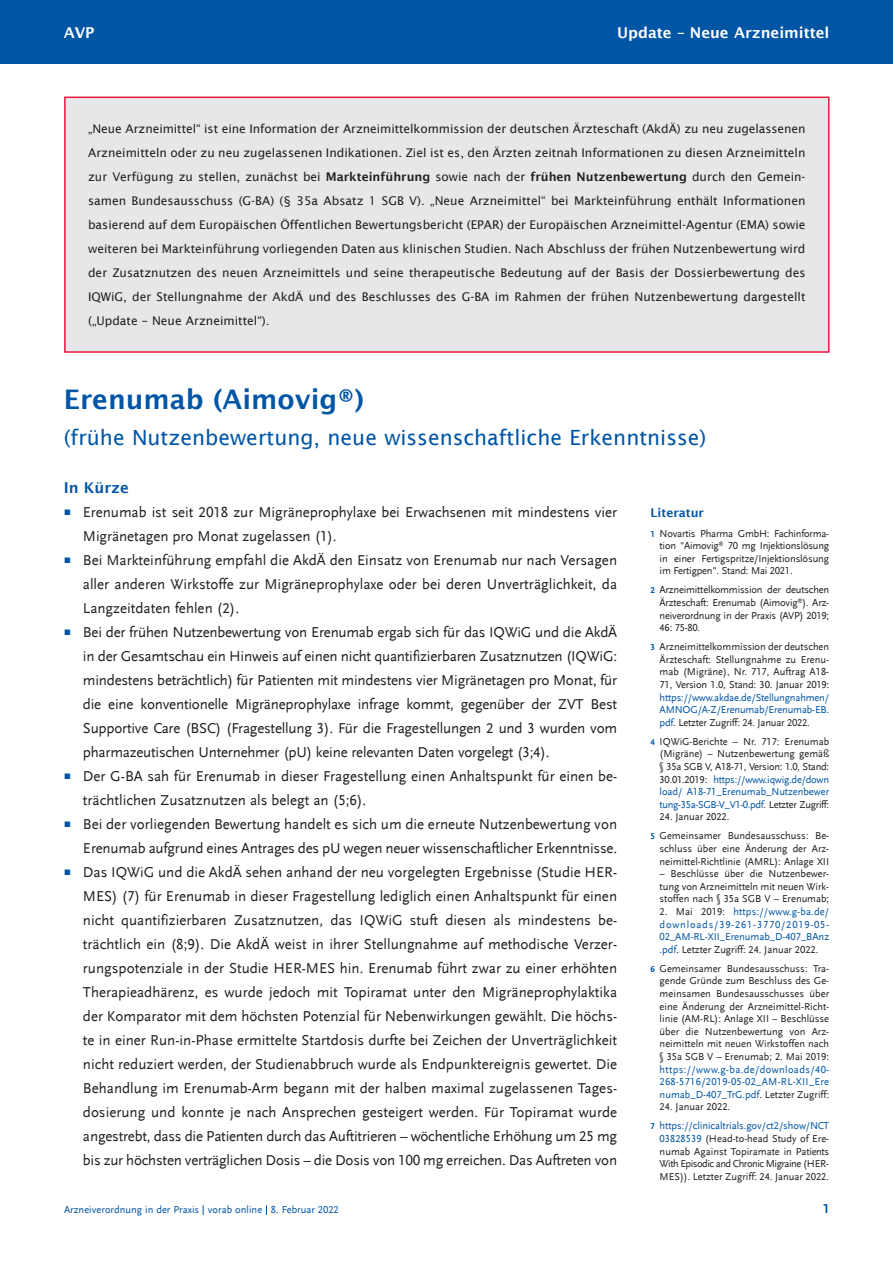
<style>
.page{position:relative;width:893px;height:1263px;background:#fff}
.page>*{position:absolute;margin:0;border:0;box-sizing:border-box;transform-origin:0 0}
.t1{font:600 27px "Lucida Sans";color:#0155a5}
.t2{font:21px "Lucida Sans";color:#0155a5}
.t3{font:15px "Scala Sans LF";color:#231f20}
.t4{font:600 15px "Lucida Sans";color:#fff}
.t5{font:600 15px "Lucida Sans";color:#0155a5}
.t6{font:700 13.5px "Scala Sans LF";color:#0155a5}
.t7{font:12px/24px "Lucida Sans";color:#231f20;text-align:justify}
.t8{font:600 12px "Lucida Sans";color:#0155a5}
.t9{font:10.5px/12.6px "Scala Sans LF";letter-spacing:-.005em;color:#231f20;text-align:justify}
.t10{font:10.5px/12.6px "Scala Sans LF";letter-spacing:-.005em;color:#0155a5;text-align:justify}
.s1{font-weight:600}
.s2{font-family:"Scala Sans Expert";font-size:12px;color:#0155a5}
.s3{font-weight:700;font-size:9px;color:#0155a5}
.s4{color:#231f20}
.s5{color:#0155a5}
.s6{font-weight:700;font-size:9px}
</style>
<div class="page">
<div style="left:0;top:0;width:892px;height:64px;background:#0155a5"></div>
<div style="left:66px;top:98px;width:762px;height:253px;background:#e6e7e9"></div>
<div style="left:64px;top:97px;width:765px;height:256px;border:2px solid #e81841"></div>
<p class="t4" style="left:64px;top:24px;width:32px">AVP</p>
<p class="t4" style="left:617px;top:24px;width:214px">Update – Neue Arzneimittel</p>
<p class="t7" style="left:88px;top:117px;width:719px">„Neue Arzneimittel“ ist eine Information der Arzneimittelkommission der deutschen Ärzteschaft (AkdÄ) zu neu zugelassenen Arzneimitteln oder zu neu zugelassenen Indikationen. Ziel ist es, den Ärzten zeitnah Informationen zu diesen Arzneimitteln zur Verfügung zu stellen, zunächst bei <span class="s1">Markteinführung</span> sowie nach der <span class="s1">frühen Nutzenbewertung</span> durch den Gemein - samen Bundesausschuss (G-BA) (§ 35a Absatz 1 SGB V). „Neue Arzneimittel“ bei Markteinführung enthält Informationen basierend auf dem Europäischen Öffentlichen Bewertungsbericht (EPAR) der Europäischen Arzneimittel-Agentur (EMA) sowie weiteren bei Markteinführung vorliegenden Daten aus klinischen Studien. Nach Abschluss der frühen Nutzenbewertung wird der Zusatznutzen des neuen Arzneimittels und seine therapeutische Bedeutung auf der Basis der Dossierbewertung des IQWiG, der Stellungnahme der AkdÄ und des Beschlusses des G-BA im Rahmen der frühen Nutzenbewertung dargestellt („Update – Neue Arzneimittel“).</p>
<h1 class="t1" style="left:64px;top:383px;width:302px">Erenumab (Aimovig®)</h1>
<h2 class="t2" style="left:64px;top:425px;width:644px">(frühe Nutzenbewertung, neue wissenschaftliche Erkenntnisse)</h2>
<p class="t5" style="left:64px;top:479px;width:67px">In Kürze</p>
<p class="t3" style="left:64px;top:504px;width:555px"><span class="s2">r</span> Erenumab ist seit 2018 zur Migräneprophylaxe bei Erwachsenen mit mindestens vier</p>
<p class="t3" style="left:83px;top:528px;width:255px">Migränetagen pro Monat zugelassen (1).</p>
<p class="t3" style="left:64px;top:552px;width:555px"><span class="s2">r</span> Bei Markteinführung empfahl die AkdÄ den Einsatz von Erenumab nur nach Versagen</p>
<p class="t3" style="left:83px;top:576px;width:536px">aller anderen Wirkstoffe zur Migräneprophylaxe oder bei deren Unverträglichkeit, da</p>
<p class="t3" style="left:83px;top:600px;width:158px">Langzeitdaten fehlen (2).</p>
<p class="t3" style="left:64px;top:624px;width:555px"><span class="s2">r</span> Bei der frühen Nutzenbewertung von Erenumab ergab sich für das IQWiG und die AkdÄ</p>
<p class="t3" style="left:83px;top:648px;width:536px">in der Gesamtschau ein Hinweis auf einen nicht quantifizierbaren Zusatznutzen (IQWiG:</p>
<p class="t3" style="left:83px;top:672px;width:536px">mindestens beträchtlich) für Patienten mit mindestens vier Migränetagen pro Monat, für</p>
<p class="t3" style="left:83px;top:696px;width:536px">die eine konventionelle Migräneprophylaxe infrage kommt, gegenüber der ZVT Best</p>
<p class="t3" style="left:83px;top:720px;width:536px">Supportive Care (BSC) (Fragestellung 3). Für die Fragestellungen 2 und 3 wurden vom</p>
<p class="t3" style="left:83px;top:744px;width:468px">pharmazeutischen Unternehmer (pU) keine relevanten Daten vorgelegt (3;4).</p>
<p class="t3" style="left:64px;top:768px;width:555px"><span class="s2">r</span> Der G-BA sah für Erenumab in dieser Fragestellung einen Anhaltspunkt für einen be-</p>
<p class="t3" style="left:83px;top:792px;width:285px">trächtlichen Zusatznutzen als belegt an (5;6).</p>
<p class="t3" style="left:64px;top:816px;width:555px"><span class="s2">r</span> Bei der vorliegenden Bewertung handelt es sich um die erneute Nutzenbewertung von</p>
<p class="t3" style="left:83px;top:840px;width:536px">Erenumab aufgrund eines Antrages des pU wegen neuer wissenschaftlicher Erkenntnisse.</p>
<p class="t3" style="left:64px;top:864px;width:555px"><span class="s2">r</span> Das IQWiG und die AkdÄ sehen anhand der neu vorgelegten Ergebnisse (Studie HER-</p>
<p class="t3" style="left:83px;top:888px;width:536px">MES) (7) für Erenumab in dieser Fragestellung lediglich einen Anhaltspunkt für einen</p>
<p class="t3" style="left:83px;top:912px;width:536px">nicht quantifizierbaren Zusatznutzen, das IQWiG stuft diesen als mindestens be-</p>
<p class="t3" style="left:83px;top:936px;width:536px">trächtlich ein (8;9). Die AkdÄ weist in ihrer Stellungnahme auf methodische Verzer-</p>
<p class="t3" style="left:83px;top:960px;width:536px">rungspotenziale in der Studie HER-MES hin. Erenumab führt zwar zu einer erhöhten</p>
<p class="t3" style="left:83px;top:984px;width:536px">Therapieadhärenz, es wurde jedoch mit Topiramat unter den Migräneprophylaktika</p>
<p class="t3" style="left:83px;top:1008px;width:536px">der Komparator mit dem höchsten Potenzial für Nebenwirkungen gewählt. Die höchs-</p>
<p class="t3" style="left:83px;top:1032px;width:536px">te in einer Run-in-Phase ermittelte Startdosis durfte bei Zeichen der Unverträglichkeit</p>
<p class="t3" style="left:83px;top:1056px;width:536px">nicht reduziert werden, der Studienabbruch wurde als Endpunktereignis gewertet. Die</p>
<p class="t3" style="left:83px;top:1080px;width:536px">Behandlung im Erenumab-Arm begann mit der halben maximal zugelassenen Tages-</p>
<p class="t3" style="left:83px;top:1104px;width:536px">dosierung und konnte je nach Ansprechen gesteigert werden. Für Topiramat wurde</p>
<p class="t3" style="left:83px;top:1128px;width:536px">angestrebt, dass die Patienten durch das Auftitrieren – wöchentliche Erhöhung um 25 mg</p>
<p class="t3" style="left:83px;top:1152px;width:536px">bis zur höchsten verträglichen Dosis – die Dosis von 100 mg erreichen. Das Auftreten von</p>
<p class="t8" style="left:651px;top:505px;width:55px">Literatur</p>
<p class="t9" style="left:660px;top:527px;width:171px;text-indent:-9px"><span class="s3">1</span> Novartis Pharma GmbH: Fachinforma&shy;tion "Aimovig<sup>®</sup> 70 mg Injektionslösung in einer Fertigspritze/Injektionslösung im Fertigpen". Stand: Mai 2021.</p>
<p class="t9" style="left:660px;top:584px;width:171px;text-indent:-9px"><span class="s3">2</span> Arzneimittelkommission der deutschen Ärzteschaft: Erenumab (Aimovig<sup>®</sup>). Arz&shy;neiverordnung in der Praxis (AVP) 2019; 46: 75-80.</p>
<p class="t9" style="left:660px;top:641px;width:171px;text-indent:-9px"><span class="s3">3</span> Arzneimittelkommission der deutschen Ärzteschaft: Stellungnahme zu Erenu&shy;mab (Migräne), Nr. 717, Auftrag A18- 71, Version 1.0, Stand: 30. Januar 2019:</p>
<p class="t10" style="left:660px;top:691px;width:171px">https://www.akdae.de/Stellungnahmen/ AMNOG/A-Z/Erenumab/Erenumab-EB. pdf<span class="s4">. Letzter Zugriff: 24. Januar 2022.</span></p>
<p class="t9" style="left:660px;top:735px;width:171px;text-indent:-9px"><span class="s3">4</span> IQWiG-Berichte – Nr. 717: Erenumab (Migräne) – Nutzenbewertung gemäß § 35a SGB V, A18-71, Version: 1.0, Stand:<br>30.01.2019: <span class="s5">https://www.iqwig.de/down load/ A18-71_Erenumab_Nutzenbewer tung-35a-SGB-V_V1-0.pdf</span>. Letzter Zugriff:</p>
<p class="t9" style="left:651px;top:808px;width:180px;line-height:19px;text-indent:9px">24. Januar 2022.<br><span class="s3">5</span> Gemeinsamer Bundesausschuss: Be-</p>
<p class="t9" style="left:660px;top:842px;width:171px">schluss über eine Änderung der Arz&shy;neimittel-Richtlinie (AMRL): Anlage XII</p>
<p class="t9" style="left:660px;top:868px;width:171px">– Beschlüsse über die Nutzenbewer&shy;tung von Arzneimitteln mit neuen Wirk&shy;stoffen nach § 35a SGB V – Erenumab;</p>
<p class="t10" style="left:660px;top:905px;width:171px"><span class="s4">2. Mai 2019:</span> https://www.g-ba.de/ downloads/39-261-3770/2019-05- 02_AM-RL-XII_Erenumab_D-407_BAnz .pdf<span class="s4">. Letzter Zugriff: 24. Januar 2022.</span></p>
<p class="t9" style="left:660px;top:962px;width:171px;text-indent:-9px"><span class="s3">6</span> Gemeinsamer Bundesausschuss: Tra&shy;gende Gründe zum Beschluss des Ge&shy;meinsamen Bundesausschusses über eine Änderung der Arzneimittel-Richt&shy;linie (AM-RL): Anlage XII – Beschlüsse über die Nutzenbewertung von Arz&shy;neimitteln mit neuen Wirkstoffen nach § 35a SGB V – Erenumab; 2. Mai 2019:</p>
<p class="t10" style="left:660px;top:1063px;width:171px">https://www.g-ba.de/downloads/40- 268-5716/2019-05-02_AM-RL-XII_Ere numab_D-407_TrG.pdf<span class="s4">. Letzter Zugriff:</span></p>
<p class="t10" style="left:651px;top:1098px;width:180px;line-height:19px;text-indent:9px"><span class="s4">24. Januar 2022.<br></span><span class="s6">7</span> https://clinicaltrials.gov/ct2/show/NCT</p>
<p class="t9" style="left:660px;top:1132px;width:171px"><span class="s5">03828539</span> (Head-to-head Study of Ere&shy;numab Against Topiramate in Patients With Episodic and Chronic Migraine (HER-MES)). Letzter Zugriff: 24. Januar 2022.</p>
<p class="t10" style="left:64px;top:1204px;width:276px">Arzneiverordnung in der Praxis vorab online 8. Februar 2022</p>
<p class="t6" style="left:823px;top:1201px;width:8px">1</p>
</div>
